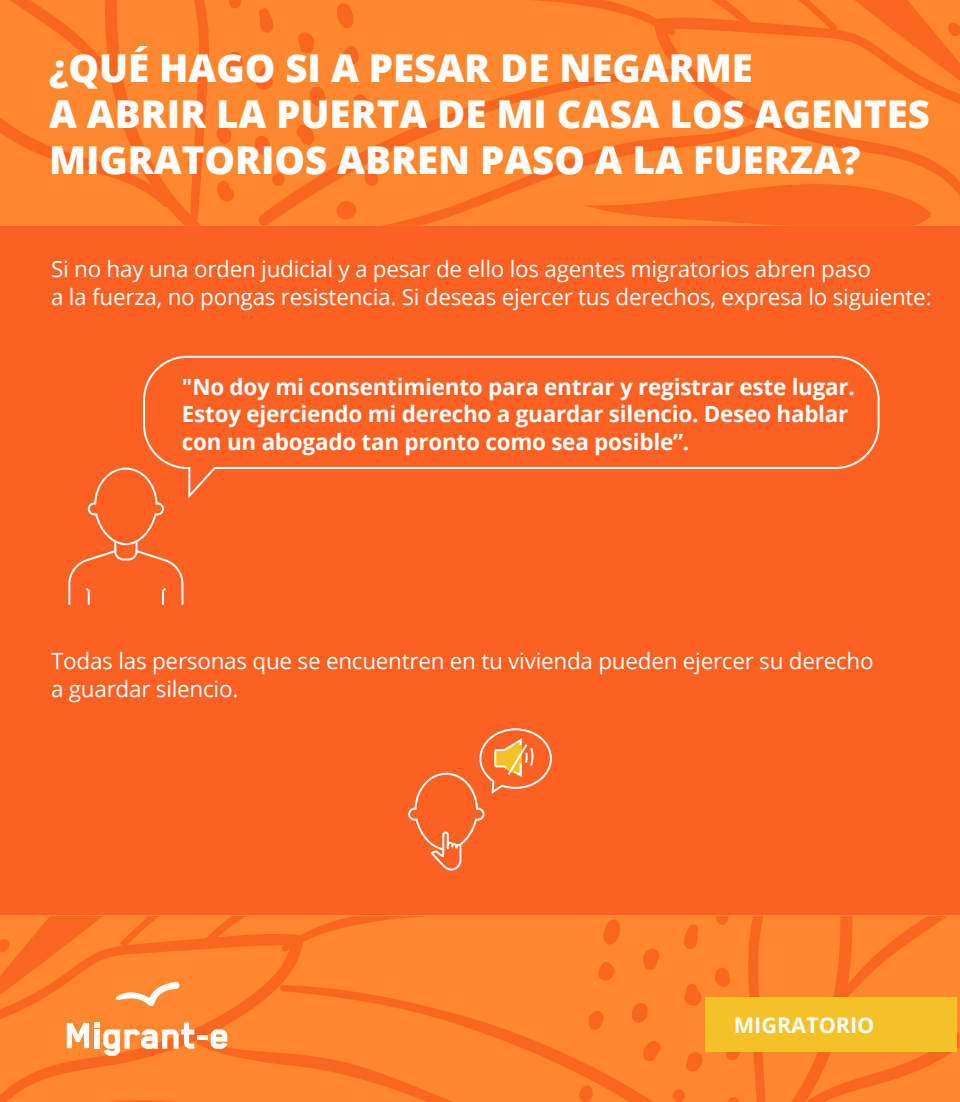
<style>
.page{position:relative;width:960px;height:1102px;background:#fff}
.page>*{position:absolute;margin:0;border:0;box-sizing:border-box;transform-origin:0 0}
.t1{font:800 38.4px/46.1px "Open Sans";color:#fff}
.t2{font:22.44px/27.7px "Open Sans";letter-spacing:-.01em;color:#fff}
.t3{font:700 22.44px/27.7px "Open Sans";letter-spacing:-.01em;color:#fff}
.t4{font:700 21.6px "Open Sans";color:#fff}
</style>
<div class="page">
<div style="left:0;top:0;width:960px;height:1042px;background:#fc6124"></div>
<div style="left:0;top:0;width:960px;height:226px;background:#ff872e"></div>
<svg style="left:741px;top:114px;width:219px;height:82px"></svg>
<svg style="left:258px;top:114px;width:223px;height:112px"></svg>
<svg style="left:296px;top:124px;width:19px;height:22px"></svg>
<svg style="left:335px;top:201px;width:22px;height:20px"></svg>
<svg style="left:255px;top:135px;width:17px;height:21px"></svg>
<svg style="left:272px;top:173px;width:13px;height:13px"></svg>
<svg style="left:229px;top:0;width:12px;height:9px"></svg>
<svg style="left:227px;top:51px;width:16px;height:20px"></svg>
<svg style="left:216px;top:126px;width:15px;height:18px"></svg>
<svg style="left:217px;top:181px;width:17px;height:21px"></svg>
<svg style="left:256px;top:0;width:704px;height:114px"></svg>
<svg style="left:365px;top:121px;width:567px;height:105px"></svg>
<svg style="left:0;top:0;width:209px;height:226px"></svg>
<div style="left:0;top:916px;width:960px;height:186px;background:#ff872e"></div>
<svg style="left:716px;top:916px;width:13px;height:9px"></svg>
<svg style="left:715px;top:968px;width:15px;height:19px"></svg>
<svg style="left:726px;top:1051px;width:15px;height:9px"></svg>
<svg style="left:728px;top:1097px;width:11px;height:5px"></svg>
<svg style="left:748px;top:916px;width:211px;height:186px"></svg>
<div style="left:705px;top:997px;width:252px;height:54px;background:#f4c126"></div>
<svg style="left:0;top:916px;width:703px;height:186px"></svg>
<svg style="left:408px;top:728px;width:144px;height:143px"></svg>
<svg style="left:143px;top:355px;width:737px;height:144px"></svg>
<svg style="left:68px;top:467px;width:116px;height:138px"></svg>
<h1 class="t1" style="left:49px;top:47px;width:883px">¿QUÉ HAGO SI A PESAR DE NEGARME<br>A ABRIR LA PUERTA DE MI CASA LOS AGENTES<br>MIGRATORIOS ABREN PASO A LA FUERZA?</h1>
<p class="t2" style="left:51px;top:258px;width:882px">Si no hay una orden judicial y a pesar de ello los agentes migratorios abren paso<br>a la fuerza, no pongas resistencia. Si deseas ejercer tus derechos, expresa lo siguiente:</p>
<p class="t3" style="left:182px;top:375px;width:674px">"No doy mi consentimiento para entrar y registrar este lugar.<br>Estoy ejerciendo mi derecho a guardar silencio. Deseo hablar con un abogado tan pronto como sea posible”.</p>
<p class="t2" style="left:51px;top:650px;width:824px">Todas las personas que se encuentren en tu vivienda pueden ejercer su derecho a guardar silencio.</p>
<p class="t4" style="left:734px;top:1016px;width:142px">MIGRATORIO</p>
</div>
